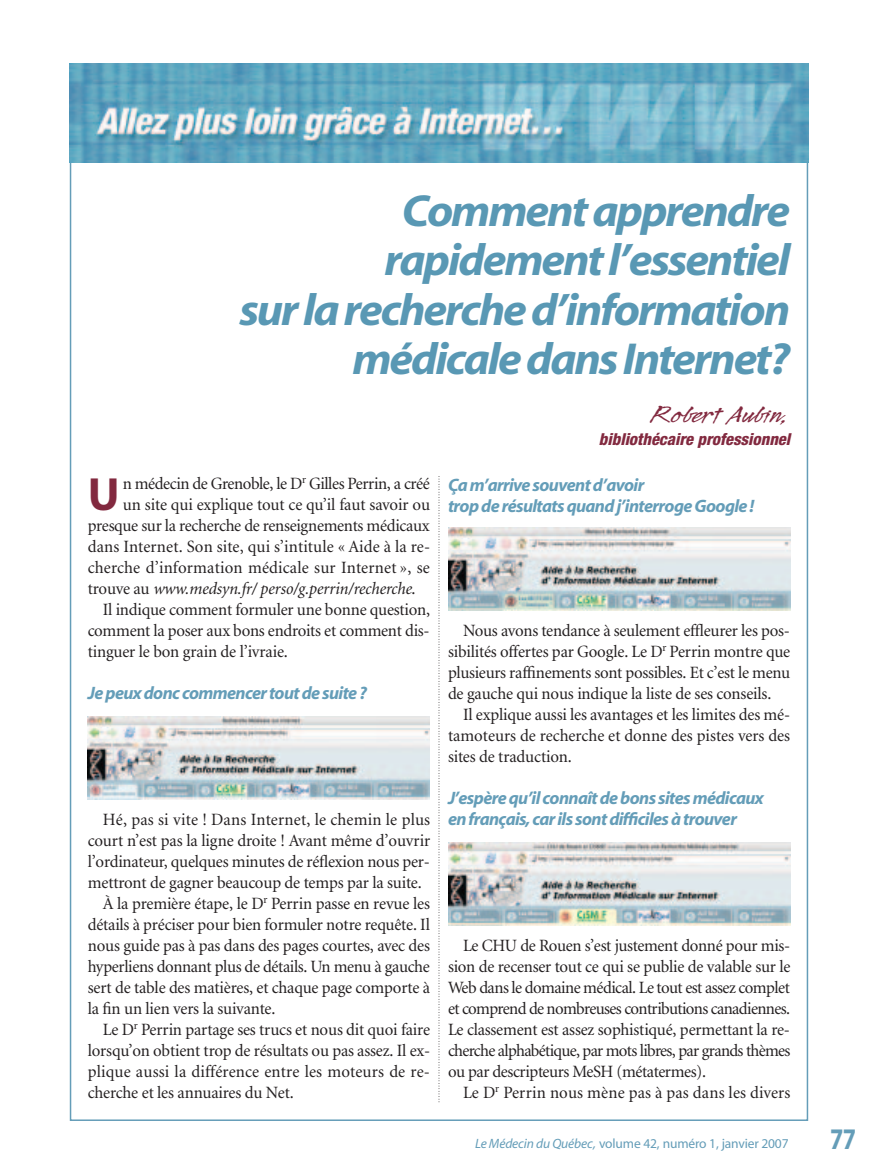
<style>
.page{position:relative;width:878px;height:1175px;background:#fff}
.page>*{position:absolute;margin:0;border:0;box-sizing:border-box;transform-origin:0 0}
.t1{font:700 46.8px "Myriad";color:#82293f}
.t2{font:italic 700 45px/49.5px "Myriad";letter-spacing:-.045em;color:#5998b4;text-align:right;scale:1.05 1}
.t3{font:700 30px "Myriad";color:#649db8;scale:.8 1}
.t4{font:27px "Legault Std";color:#82293f;scale:1.2 1}
.t5{font:italic 700 18px/21px "Myriad";letter-spacing:-.035em;color:#649db8}
.t6{font:17.25px/21px "Minion";letter-spacing:-.01em;color:#231f20;text-align:justify}
.t7{font:17.25px "Minion";letter-spacing:.01em;color:#231f20}
.t8{font:italic 17.25px "Minion";letter-spacing:-.01em;color:#231f20}
.t9{font:italic 800 condensed 16.5px "Helvetica Neue";color:#82293f}
.t10{font:13.5px "Myriad";letter-spacing:-.01em;color:#649db8}
.s1{font-style:normal}
.s2{font-style:italic}
</style>
<div class="page">
<svg style="left:438px;top:476px;width:1px;height:626px"></svg>
<img style="left:88px;top:716px;width:342px;height:83px">
<img style="left:448px;top:527px;width:342px;height:83px">
<img style="left:448px;top:842px;width:342px;height:83px">
<img style="left:70px;top:63px;width:738px;height:99px">
<h2 class="t2" style="left:239px;top:190px;width:526px">Comment apprendre rapidement l’essentiel<br>sur la recherche d’information médicale dans Internet?</h2>
<h3 class="t4" style="left:652px;top:397px;width:117px">Robert Aubin,</h3>
<p class="t9" style="left:599px;top:433px;width:193px">bibliothécaire professionnel</p>
<h1 class="t1" style="left:88px;top:477px;width:33px">U</h1>
<p class="t6" style="left:123px;top:474px;width:308px">n médecin de Grenoble, le D<sup>r</sup> Gilles Perrin, a créé</p>
<p class="t6" style="left:123px;top:495px;width:309px">un site qui explique tout ce qu’il faut savoir ou</p>
<p class="t6" style="left:88px;top:516px;width:343px">presque sur la recherche de renseignements médicaux</p>
<p class="t7" style="left:88px;top:540px;width:344px">dans Internet. Son site, qui s’intitule « Aide à la re-</p>
<p class="t7" style="left:88px;top:561px;width:344px">cherche d’information médicale sur Internet », se</p>
<p class="t8" style="left:88px;top:582px;width:329px"><span class="s1">trouve au</span> www.medsyn.fr/ perso/g.perrin/recherche<span class="s1">.</span></p>
<p class="t6" style="left:103px;top:600px;width:329px">Il indique comment formuler une bonne question,</p>
<p class="t6" style="left:88px;top:621px;width:343px">comment la poser aux bons endroits et comment dis-</p>
<p class="t6" style="left:88px;top:642px;width:202px">tinguer le bon grain de l’ivraie.</p>
<p class="t5" style="left:88px;top:684px;width:281px">Je peux donc commencer tout de suite ?</p>
<p class="t7" style="left:103px;top:813px;width:329px">Hé, pas si vite ! Dans Internet, le chemin le plus</p>
<p class="t6" style="left:88px;top:831px;width:344px">court n’est pas la ligne droite ! Avant même d’ouvrir</p>
<p class="t6" style="left:88px;top:852px;width:344px">l’ordinateur, quelques minutes de réflexion nous per-</p>
<p class="t6" style="left:88px;top:873px;width:335px">mettront de gagner beaucoup de temps par la suite.</p>
<p class="t6" style="left:103px;top:894px;width:329px">À la première étape, le D<sup>r</sup> Perrin passe en revue les</p>
<p class="t6" style="left:88px;top:915px;width:343px">détails à préciser pour bien formuler notre requête. Il</p>
<p class="t6" style="left:88px;top:936px;width:344px">nous guide pas à pas dans des pages courtes, avec des</p>
<p class="t6" style="left:88px;top:957px;width:343px">hyperliens donnant plus de détails. Un menu à gauche</p>
<p class="t6" style="left:88px;top:978px;width:344px">sert de table des matières, et chaque page comporte à</p>
<p class="t6" style="left:88px;top:999px;width:189px">la fin un lien vers la suivante.</p>
<p class="t6" style="left:103px;top:1020px;width:329px">Le D<sup>r</sup> Perrin partage ses trucs et nous dit quoi faire</p>
<p class="t6" style="left:88px;top:1041px;width:344px">lorsqu’on obtient trop de résultats ou pas assez. Il ex-</p>
<p class="t7" style="left:88px;top:1065px;width:344px">plique aussi la différence entre les moteurs de re-</p>
<p class="t6" style="left:88px;top:1083px;width:207px">cherche et les annuaires du Net.</p>
<p class="t5" style="left:448px;top:476px;width:308px">Ça m’arrive souvent d’avoir<br>trop de résultats quand j’interroge Google !</p>
<p class="t6" style="left:448px;top:621px;width:344px;text-indent:15px">Nous avons tendance à seulement effleurer les pos&shy;sibilités offertes par Google. Le D<sup>r</sup> Perrin montre que plusieurs raffinements sont possibles. Et c’est le menu de gauche qui nous indique la liste de ses conseils.</p>
<p class="t6" style="left:448px;top:705px;width:344px;text-indent:15px">Il explique aussi les avantages et les limites des mé&shy;tamoteurs de recherche et donne des pistes vers des sites de traduction.</p>
<p class="t5" style="left:448px;top:789px;width:317px">J’espère qu’il connaît de bons sites médicaux en français, car ils sont difficiles à trouver</p>
<p class="t6" style="left:448px;top:936px;width:344px;text-indent:15px">Le CHU de Rouen s’est justement donné pour mis&shy;sion de recenser tout ce qui se publie de valable sur le Web dans le domaine médical. Le tout est assez complet et comprend de nombreuses contributions canadiennes.<br>Le classement est assez sophistiqué, permettant la re&shy;cherche alphabétique, par mots libres, par grands thèmes ou par descripteurs MeSH (métatermes).</p>
<p class="t7" style="left:463px;top:1086px;width:329px">Le D<sup>r</sup> Perrin nous mène pas à pas dans les divers</p>
<p class="t10" style="left:475px;top:1138px;width:315px"><span class="s2">Le Médecin du Québec,</span> volume 42, numéro 1, janvier 2007</p>
<h3 class="t3" style="left:830px;top:1127px;width:34px">77</h3>
</div>
